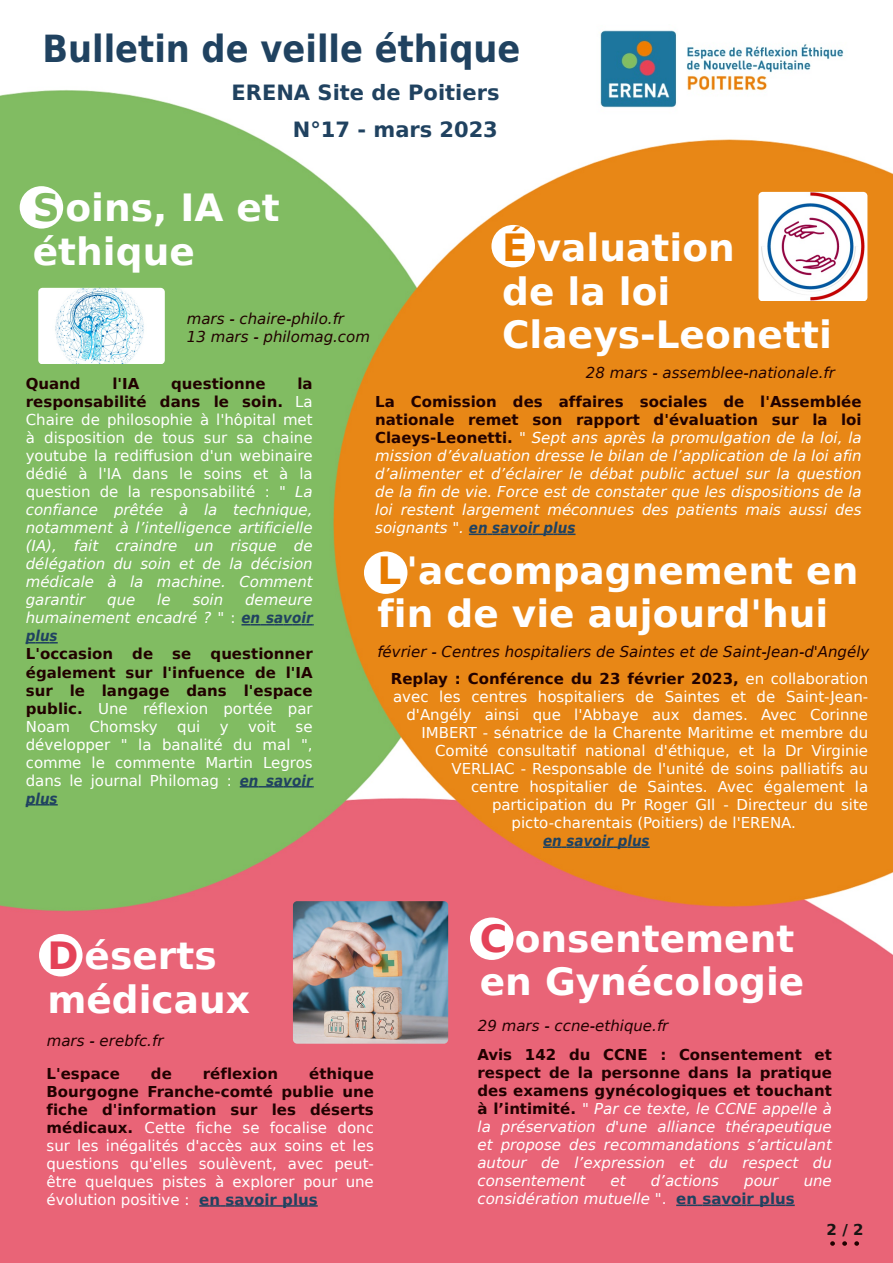
<style>
.page{position:relative;width:893px;height:1263px;background:#fff}
.page>*{position:absolute;margin:0;border:0;box-sizing:border-box;transform-origin:0 0}
.t1{font:700 37.5px/43.5px "DejaVu Sans";color:#fff}
.t2{font:700 37.5px "DejaVu Sans Condensed";color:#204260}
.t3{font:700 21px "DejaVu Sans";color:#204260}
.t4{font:italic 15px/18px "DejaVu Sans";color:#fff;text-align:justify}
.t5{font:15px/18px "DejaVu Sans";color:#fff;text-align:justify}
.t6{font:700 15px/18px "DejaVu Sans";color:#210100;text-align:justify}
.t7{font:italic 15px/18px "DejaVu Sans";color:#210100}
.t8{font:italic 700 15px "DejaVu Sans Condensed";color:#204260}
.t9{font:700 15px "DejaVu Sans";color:#171513}
.s1{color:#81bb62}
.s2{color:#e77b00}
.s3{font-weight:700;font-style:normal;color:#210100}
.s4{font-style:normal}
.s5{font-family:"DejaVu Sans Condensed";font-weight:700;color:#204260}
.s6{font-weight:400;color:#fff}
.s7{font-family:"DejaVu Sans Condensed";font-weight:700;font-style:italic;color:#204260}
.s8{color:#e44258}
.s9{font-family:"DejaVu Sans";font-weight:400;color:#fff}
.s10{font-weight:700;color:#210100}
.s11{font-weight:700;color:#204260}
.s12{font-weight:700;font-style:normal;color:#204260}
</style>
<div class="page">
<img style="left:0;top:90px;width:893px;height:1173px">
<img style="left:588px;top:24px;width:266px;height:90px;border-radius:4px">
<div style="left:39px;top:934px;width:44px;height:42px;background:#fff;border-radius:50%"></div>
<svg style="left:199px;top:1205px;width:119px;height:2px"></svg>
<svg style="left:830px;top:1241px;width:5px;height:5px"></svg>
<svg style="left:842px;top:1241px;width:5px;height:5px"></svg>
<svg style="left:854px;top:1241px;width:5px;height:5px"></svg>
<div style="left:20px;top:186px;width:43px;height:43px;background:#fff;border-radius:50%"></div>
<svg style="left:241px;top:624px;width:73px;height:1px"></svg>
<svg style="left:26px;top:642px;width:32px;height:1px"></svg>
<svg style="left:240px;top:786px;width:74px;height:1px"></svg>
<svg style="left:26px;top:804px;width:32px;height:1px"></svg>
<svg style="left:543px;top:846px;width:107px;height:2px"></svg>
<div style="left:364px;top:551px;width:43px;height:43px;background:#fff;border-radius:50%"></div>
<svg style="left:469px;top:534px;width:106px;height:1px"></svg>
<div style="left:491px;top:225px;width:44px;height:42px;background:#fff;border-radius:50%"></div>
<img style="left:38px;top:288px;width:127px;height:76px;border-radius:4px">
<img style="left:293px;top:901px;width:155px;height:142px;border-radius:4px">
<div style="left:470px;top:917px;width:43px;height:43px;background:#fff;border-radius:50%"></div>
<svg style="left:676px;top:1204px;width:119px;height:2px"></svg>
<img style="left:758px;top:192px;width:109px;height:109px;border-radius:4px">
<h1 class="t2" style="left:42px;top:27px;width:479px">Bulletin de veille éthique</h1>
<h2 class="t3" style="left:231px;top:80px;width:270px">ERENA Site de Poitiers</h2>
<h2 class="t3" style="left:293px;top:118px;width:206px">N°17 - mars 2023</h2>
<h1 class="t1" style="left:33px;top:187px;width:249px"><span class="s1">S</span> oins, IA et éthique</h1>
<p class="t7" style="left:187px;top:310px;width:185px">mars - chaire-philo.fr<br>13 mars - philomag.com</p>
<h1 class="t1" style="left:502px;top:227px;width:331px"><span class="s2">É</span> valuation<br>de la loi<br>Claeys-Leonetti</h1>
<p class="t4" style="left:26px;top:375px;width:288px;text-indent:272px"><span class="s3">la responsabilité dans le soin.</span> <span class="s4">La Chaire de philosophie à l'hôpital met à disposition de tous sur sa chaine youtube la rediffusion d'un webinaire dédié à l'IA dans le soins et à la question de la responsabilité : "</span> La confiance prêtée à la technique, notamment à l’intelligence artificielle (IA), fait craindre un risque de délégation du soin et de la décision médicale à la machine. Comment garantir</p>
<p class="t6" style="left:26px;top:375px;width:56px">Quand</p>
<p class="t6" style="left:112px;top:375px;width:28px">l'IA</p>
<p class="t6" style="left:171px;top:375px;width:96px">questionne</p>
<p class="t4" style="left:26px;top:591px;width:288px;text-align:right">demeure<br>humainement encadré ? <span class="s4">" :</span> <span class="s5">en savoir</span></p>
<p class="t8" style="left:26px;top:627px;width:33px">plus</p>
<p class="t6" style="left:26px;top:645px;width:89px">L'occasion</p>
<p class="t6" style="left:132px;top:645px;width:22px">de</p>
<p class="t6" style="left:172px;top:645px;width:21px">se</p>
<p class="t4" style="left:107px;top:591px;width:30px">que</p>
<p class="t4" style="left:157px;top:591px;width:15px">le</p>
<p class="t4" style="left:193px;top:591px;width:32px">soin</p>
<p class="t6" style="left:26px;top:645px;width:288px;text-indent:185px">questionner également sur l'infuence de l'IA sur le langage dans l'espace public. <span class="s6">Une réflexion portée par Noam</span></p>
<p class="t5" style="left:89px;top:717px;width:70px">Chomsky</p>
<p class="t5" style="left:177px;top:717px;width:25px">qui</p>
<p class="t5" style="left:220px;top:717px;width:10px">y</p>
<p class="t5" style="left:248px;top:717px;width:30px">voit</p>
<p class="t5" style="left:26px;top:717px;width:288px;text-indent:270px">se développer " la banalité du mal ", comme le commente Martin Legros dans le journal Philomag : <span class="s7">en savoir</span></p>
<p class="t8" style="left:26px;top:789px;width:33px">plus</p>
<h1 class="t1" style="left:47px;top:934px;width:204px"><span class="s8">D</span> éserts médicaux</h1>
<p class="t7" style="left:47px;top:1031px;width:118px">mars - erebfc.fr</p>
<p class="t7" style="left:586px;top:364px;width:251px">28 mars - assemblee-nationale.fr</p>
<p class="t4" style="left:375px;top:393px;width:488px"><span class="s3">La Comission des affaires sociales de l'Assemblée nationale remet son rapport d'évaluation sur la loi Claeys-Leonetti.</span> " Sept ans après la promulgation de la loi, la mission d’évaluation dresse le bilan de l’application de la loi afin d’alimenter et d’éclairer le débat public actuel sur la question de la fin de vie. Force est de constater que les dispositions de la loi restent largement méconnues des patients mais aussi des</p>
<p class="t8" style="left:375px;top:519px;width:202px"><span class="s9">soignants ".</span> en savoir plus</p>
<h1 class="t1" style="left:377px;top:549px;width:482px"><span class="s2">L</span>'accompagnement en fin de vie aujourd'hui</h1>
<p class="t7" style="left:377px;top:643px;width:494px">février - Centres hospitaliers de Saintes et de Saint-Jean-d'Angély</p>
<p class="t6" style="left:391px;top:670px;width:479px">Replay : Conférence du 23 février 2023, <span class="s6">en collaboration</span></p>
<p class="t5" style="left:393px;top:688px;width:477px">avec les centres hospitaliers de Saintes et de Saint-Jean-</p>
<p class="t5" style="left:406px;top:706px;width:463px">d'Angély ainsi que l'Abbaye aux dames. Avec Corinne</p>
<p class="t5" style="left:422px;top:724px;width:448px">IMBERT - sénatrice de la Charente Maritime et membre du</p>
<p class="t5" style="left:435px;top:742px;width:435px">Comité consultatif national d'éthique, et la Dr Virginie</p>
<p class="t5" style="left:452px;top:760px;width:418px">VERLIAC - Responsable de l'unité de soins palliatifs au</p>
<p class="t5" style="left:471px;top:778px;width:399px">centre hospitalier de Saintes. Avec également la</p>
<p class="t5" style="left:492px;top:796px;width:378px">participation du Pr Roger GIl - Directeur du site</p>
<p class="t5" style="left:512px;top:814px;width:286px">picto-charentais (Poitiers) de l'ERENA.</p>
<p class="t8" style="left:543px;top:832px;width:108px">en savoir plus</p>
<h1 class="t1" style="left:480px;top:917px;width:326px"><span class="s8">C</span> onsentement en Gynécologie</h1>
<p class="t7" style="left:478px;top:1016px;width:192px">29 mars - ccne-ethique.fr</p>
<p class="t5" style="left:47px;top:1064px;width:329px;text-indent:263px"><span class="s10">éthique Bourgogne Franche-comté publie une fiche d'information sur les déserts médicaux.</span> Cette fiche se focalise donc sur les inégalités d'accès aux soins et les questions qu'elles soulèvent, avec peut&shy;être quelques pistes à explorer pour une évolution positive : <span class="s11">en savoir plus</span></p>
<p class="t6" style="left:47px;top:1064px;width:75px">L'espace</p>
<p class="t6" style="left:151px;top:1064px;width:22px">de</p>
<p class="t6" style="left:203px;top:1064px;width:77px">réflexion</p>
<p class="t4" style="left:477px;top:1046px;width:356px"><span class="s3">Avis 142 du CCNE : Consentement et respect de la personne dans la pratique des examens gynécologiques et touchant à l’intimité.</span> <span class="s4">"</span> Par ce texte, le CCNE appelle à la préservation d'une alliance thérapeutique et propose des recommandations s’articulant autour de l’expression et du respect du consentement</p>
<p class="t4" style="left:610px;top:1172px;width:17px">et</p>
<p class="t4" style="left:651px;top:1172px;width:70px">d’actions</p>
<p class="t4" style="left:744px;top:1172px;width:36px">pour</p>
<p class="t4" style="left:804px;top:1172px;width:30px">une</p>
<p class="t4" style="left:477px;top:1190px;width:319px">considération mutuelle <span class="s4">".</span> <span class="s12">en savoir plus</span></p>
<p class="t9" style="left:827px;top:1221px;width:38px">2/2</p>
</div>
